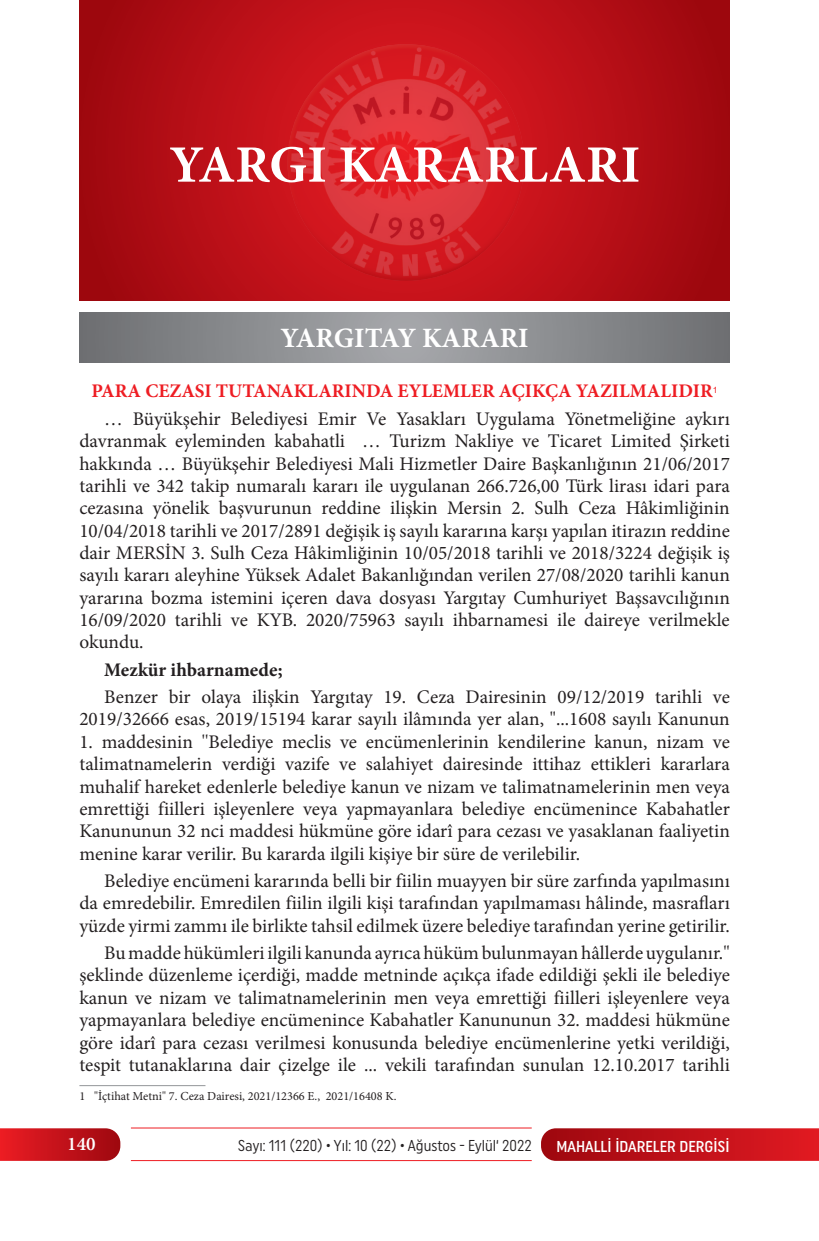
<style>
.page{position:relative;width:819px;height:1241px;background:#fff}
.page>*{position:absolute;margin:0;border:0;box-sizing:border-box;transform-origin:0 0}
.t1{font:700 52.5px "Minion Pro";color:#fff}
.t2{font:700 28px "Minion Pro";color:#fff}
.t3{font:19.25px/22.4px "Minion Pro";color:#231f20;text-align:justify}
.t4{font:700 19.25px "Minion Pro";color:#231f20}
.t5{font:600 19.25px "Minion Pro";color:#fff}
.t6{font:15.75px "Uniform Condensed";color:#231f20;scale:.95 1}
.t7{font:500 15.75px "Uniform Condensed";color:#fff}
.t8{font:12.25px "Minion Pro";color:#231f20}
.s1{font-weight:700;color:#ee1d23}
</style>
<div class="page">
<svg style="left:541px;top:1128px;width:278px;height:32px;background:#c0151d"></svg>
<svg style="left:0;top:1128px;width:120px;height:32px;background:#c61920"></svg>
<hr style="left:131px;top:1127px;width:400px;height:1px;background:#ee1d23">
<hr style="left:131px;top:1159px;width:400px;height:1px;background:#ee1d23">
<hr style="left:818px;top:0;width:1px;height:141px;background:#ee1d23">
<svg style="left:80px;top:0;width:649px;height:300px;background:#b60e16"></svg>
<img style="left:287px;top:44px;width:237px;height:237px;border-radius:118px">
<svg style="left:80px;top:312px;width:649px;height:51px;background:#898b8e"></svg>
<hr style="left:79px;top:1084px;width:126px;height:1px;background:#939598">
<h1 class="t1" style="left:169px;top:128px;width:472px">YARGI KARARLARI</h1>
<h2 class="t2" style="left:280px;top:318px;width:250px">YARGITAY KARARI</h2>
<p class="t3" style="left:104px;top:377px;width:627px;line-height:27.3px;text-indent:-13px"><span class="s1">PARA CEZASI TUTANAKLARINDA EYLEMLER AÇIKÇA YAZILMALIDIR</span><sup>1 </sup>… Büyükşehir Belediyesi Emir Ve Yasakları Uygulama Yönetmeliğine aykırı</p>
<p class="t3" style="left:79px;top:430px;width:652px">davranmak eyleminden kabahatli … Turizm Nakliye ve Ticaret Limited Şirketi hakkında … Büyükşehir Belediyesi Mali Hizmetler Daire Başkanlığının 21/06/2017 tarihli ve 342 takip numaralı kararı ile uygulanan 266.726,00 Türk lirası idari para cezasına yönelik başvurunun reddine ilişkin Mersin 2. Sulh Ceza Hâkimliğinin 10/04/2018 tarihli ve 2017/2891 değişik iş sayılı kararına karşı yapılan itirazın reddine dair MERSİN 3. Sulh Ceza Hâkimliğinin 10/05/2018 tarihli ve 2018/3224 değişik iş sayılı kararı aleyhine Yüksek Adalet Bakanlığından verilen 27/08/2020 tarihli kanun yararına bozma istemini içeren dava dosyası Yargıtay Cumhuriyet Başsavcılığının 16/09/2020 tarihli ve KYB. 2020/75963 sayılı ihbarnamesi ile daireye verilmekle okundu.</p>
<p class="t4" style="left:104px;top:656px;width:180px">Mezkür ihbarnamede;</p>
<p class="t3" style="left:79px;top:685px;width:652px;text-align:right">Benzer bir olaya ilişkin Yargıtay 19. Ceza Dairesinin 09/12/2019 tarihli ve<br>2019/32666 esas, 2019/15194 karar sayılı ilâmında yer alan, "...1608 sayılı Kanunun</p>
<p class="t3" style="left:79px;top:730px;width:652px">1. maddesinin ''Belediye meclis ve encümenlerinin kendilerine kanun, nizam ve talimatnamelerin verdiği vazife ve salahiyet dairesinde ittihaz ettikleri kararlara muhalif hareket edenlerle belediye kanun ve nizam ve talimatnamelerinin men veya emrettiği fiilleri işleyenlere veya yapmayanlara belediye encümenince Kabahatler Kanununun 32 nci maddesi hükmüne göre idarî para cezası ve yasaklanan faaliyetin menine karar verilir. Bu kararda ilgili kişiye bir süre de verilebilir.</p>
<p class="t3" style="left:79px;top:869px;width:652px;text-indent:25px">Belediye encümeni kararında belli bir fiilin muayyen bir süre zarfında yapılmasını da emredebilir. Emredilen fiilin ilgili kişi tarafından yapılmaması hâlinde, masrafları yüzde yirmi zammı ile birlikte tahsil edilmek üzere belediye tarafından yerine getirilir.</p>
<p class="t3" style="left:79px;top:941px;width:652px;text-indent:25px">Bu madde hükümleri ilgili kanunda ayrıca hüküm bulunmayan hâllerde uygulanır.'' şeklinde düzenleme içerdiği, madde metninde açıkça ifade edildiği şekli ile belediye kanun ve nizam ve talimatnamelerinin men veya emrettiği fiilleri işleyenlere veya yapmayanlara belediye encümenince Kabahatler Kanununun 32. maddesi hükmüne göre idarî para cezası verilmesi konusunda belediye encümenlerine yetki verildiği, tespit tutanaklarına dair çizelge ile ... vekili tarafından sunulan 12.10.2017 tarihli</p>
<p class="t8" style="left:79px;top:1087px;width:318px">1 "İçtihat Metni" 7. Ceza Dairesi, 2021/12366 E., 2021/16408 K.</p>
<p class="t5" style="left:67px;top:1130px;width:30px">140</p>
<p class="t6" style="left:238px;top:1136px;width:311px">Sayı: 111 (220) • Yıl: 10 (22) • Ağustos - Eylül‘ 2022</p>
<p class="t7" style="left:556px;top:1136px;width:175px">MAHALLİ İDARELER DERGİSİ</p>
</div>
